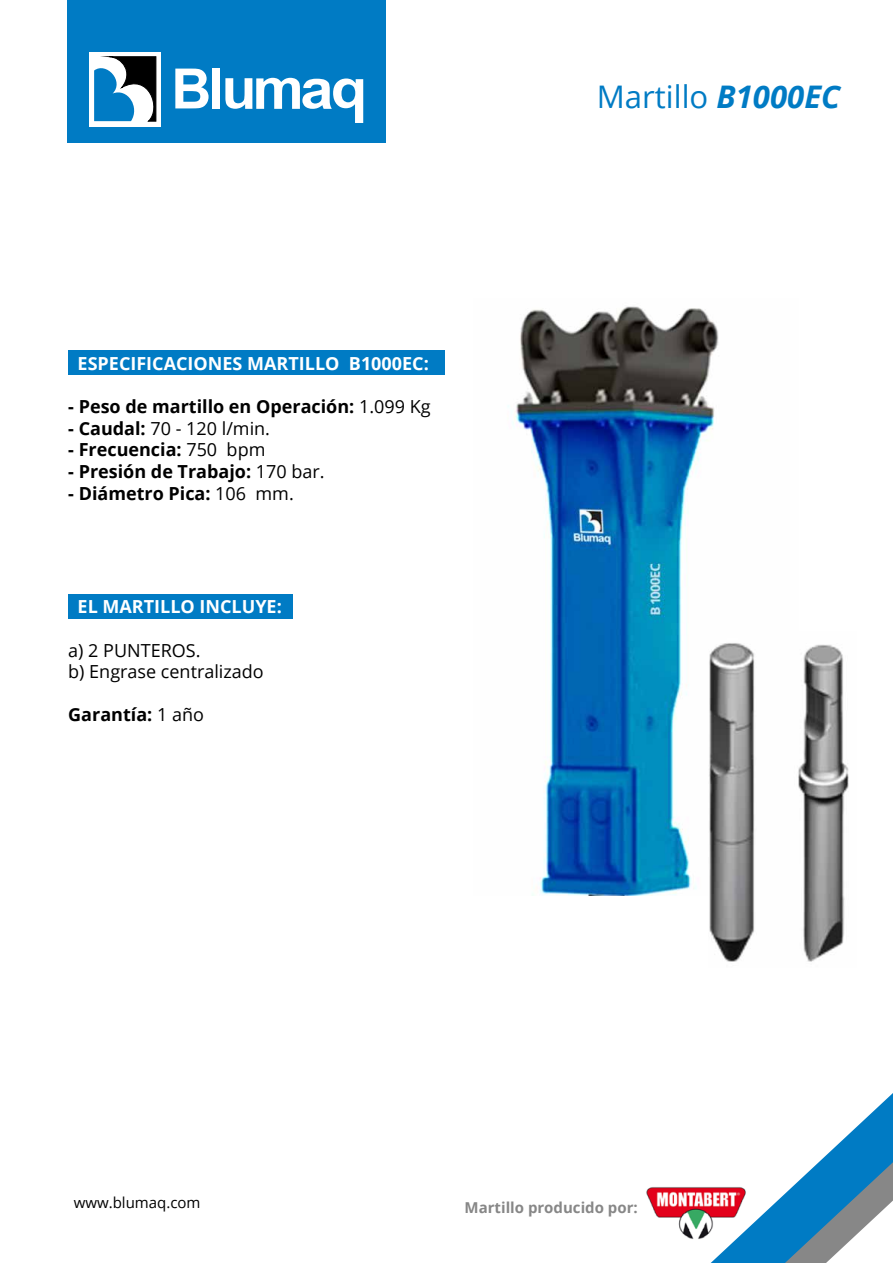
<style>
.page{position:relative;width:893px;height:1263px;background:#fff}
.page>*{position:absolute;margin:0;border:0;box-sizing:border-box;transform-origin:0 0}
.t1{font:31.2px "Open Sans";color:#007bc4}
.t2{font:700 18px "Open Sans";color:#000}
.t3{font:18px/21.6px "Open Sans";color:#000}
.t4{font:700 18px "Open Sans";color:#fff}
.t5{font:700 15px "Open Sans";color:#878787}
.t6{font:15px "Open Sans";color:#000}
.s1{font-weight:400}
.s2{font-weight:700}
.s3{font-weight:700;font-style:italic}
</style>
<div class="page">
<img style="left:646px;top:1187px;width:65px;height:52px">
<div style="left:67px;top:0;width:318px;height:142px;background:#007bc4"></div>
<svg style="left:711px;top:1093px;width:182px;height:170px"></svg>
<div style="left:90px;top:52px;width:71px;height:74px;background:#fff"></div>
<svg style="left:94px;top:57px;width:63px;height:64px"></svg>
<div style="left:212px;top:69px;width:8px;height:40px;background:#fff"></div>
<svg style="left:175px;top:69px;width:34px;height:39px"></svg>
<svg style="left:225px;top:78px;width:138px;height:45px"></svg>
<img style="left:508px;top:306px;width:211px;height:589px">
<div style="left:68px;top:350px;width:377px;height:24px;background:#007bc4"></div>
<div style="left:68px;top:595px;width:224px;height:24px;background:#007bc4"></div>
<img style="left:708px;top:631px;width:141px;height:331px">
<p class="t4" style="left:78px;top:351px;width:353px">ESPECIFICACIONES MARTILLO B1000EC:</p>
<p class="t2" style="left:68px;top:394px;width:364px">- Peso de martillo en Operación: <span class="s1">1.099 Kg</span></p>
<p class="t3" style="left:68px;top:417px;width:203px"><span class="s2">- Caudal:</span> 70 - 120 l/min.</p>
<p class="t2" style="left:68px;top:437px;width:199px">- Frecuencia: <span class="s1">750 bpm</span></p>
<p class="t2" style="left:68px;top:459px;width:258px">- Presión de Trabajo: <span class="s1">170 bar.</span></p>
<p class="t2" style="left:68px;top:480px;width:227px">- Diámetro Pica: <span class="s1">106 mm.</span></p>
<p class="t4" style="left:78px;top:594px;width:206px">EL MARTILLO INCLUYE:</p>
<p class="t3" style="left:68px;top:639px;width:197px">a) 2 PUNTEROS.<br>b) Engrase centralizado</p>
<p class="t2" style="left:68px;top:702px;width:137px">Garantía: <span class="s1">1 año</span></p>
<h1 class="t1" style="left:597px;top:75px;width:245px">Martillo <span class="s3">B1000EC</span></h1>
<p class="t6" style="left:74px;top:1192px;width:128px">www.blumaq.com</p>
<p class="t5" style="left:465px;top:1197px;width:175px">Martillo producido por:</p>
</div>
